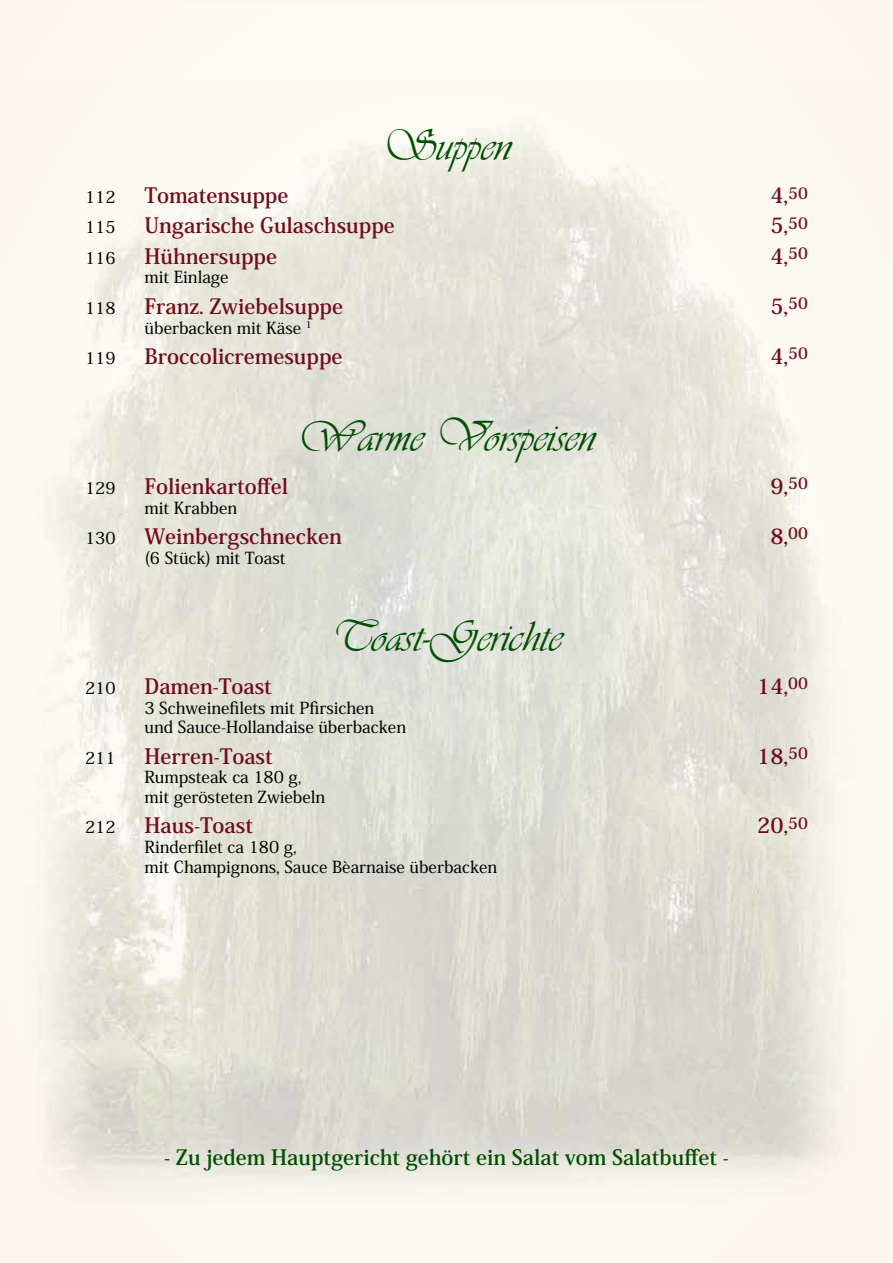
<style>
.page{position:relative;width:893px;height:1263px;background:#fff}
.page>*{position:absolute;margin:0;border:0;box-sizing:border-box;transform-origin:0 0}
.t1{font:45px "Vivaldi D";color:#005000}
.t2{font:700 21px "Koz Min Pro";color:#710c1a}
.t3{font:700 21px "Koz Min Pro";color:#005000}
.t4{font:500 16.5px/19.8px "Koz Min Pro";color:#000}
</style>
<div class="page">
<div style="left:0;top:2px;width:893px;height:1261px;background:#fcf8f2"></div>
<img style="left:48px;top:136px;width:788px;height:1050px">
<h1 class="t1" style="left:382px;top:119px;width:131px">Suppen</h1>
<p class="t4" style="left:85px;top:187px;width:32px">112</p>
<p class="t2" style="left:145px;top:180px;width:145px">Tomatensuppe</p>
<p class="t2" style="left:770px;top:180px;width:39px">4,<sup>50</sup></p>
<p class="t4" style="left:85px;top:217px;width:32px">115</p>
<p class="t2" style="left:145px;top:210px;width:252px">Ungarische Gulaschsuppe</p>
<p class="t2" style="left:770px;top:210px;width:39px">5,<sup>50</sup></p>
<p class="t4" style="left:85px;top:247px;width:32px">116</p>
<p class="t2" style="left:145px;top:241px;width:134px">Hühnersuppe</p>
<p class="t2" style="left:770px;top:241px;width:39px">4,<sup>50</sup></p>
<p class="t4" style="left:145px;top:267px;width:86px">mit Einlage</p>
<p class="t4" style="left:85px;top:297px;width:32px">118</p>
<p class="t2" style="left:145px;top:291px;width:200px">Franz. Zwiebelsuppe</p>
<p class="t2" style="left:770px;top:291px;width:39px">5,<sup>50</sup></p>
<p class="t4" style="left:145px;top:317px;width:169px">überbacken mit Käse <sup>1</sup></p>
<p class="t4" style="left:85px;top:347px;width:32px">119</p>
<p class="t2" style="left:145px;top:341px;width:199px">Broccolicremesuppe</p>
<p class="t2" style="left:770px;top:341px;width:39px">4,<sup>50</sup></p>
<h1 class="t1" style="left:298px;top:410px;width:299px">Warme Vorspeisen</h1>
<p class="t4" style="left:85px;top:477px;width:32px">129</p>
<p class="t2" style="left:145px;top:471px;width:145px">Folienkartoffel</p>
<p class="t2" style="left:770px;top:471px;width:39px">9,<sup>50</sup></p>
<p class="t4" style="left:145px;top:497px;width:94px">mit Krabben</p>
<p class="t4" style="left:85px;top:527px;width:32px">130</p>
<p class="t2" style="left:145px;top:521px;width:199px">Weinbergschnecken</p>
<p class="t2" style="left:770px;top:521px;width:39px">8,<sup>00</sup></p>
<p class="t4" style="left:145px;top:547px;width:142px">(6 Stück) mit Toast</p>
<h1 class="t1" style="left:331px;top:610px;width:232px">Toast-Gerichte</h1>
<p class="t4" style="left:85px;top:677px;width:32px">210</p>
<p class="t2" style="left:145px;top:671px;width:129px">Damen-Toast</p>
<p class="t2" style="left:757px;top:671px;width:52px">14,<sup>00</sup></p>
<p class="t4" style="left:145px;top:697px;width:263px">3 Schweinefilets mit Pfirsichen und Sauce-Hollandaise überbacken</p>
<p class="t4" style="left:85px;top:747px;width:32px">211</p>
<p class="t2" style="left:145px;top:741px;width:130px">Herren-Toast</p>
<p class="t2" style="left:757px;top:741px;width:52px">18,<sup>50</sup></p>
<p class="t4" style="left:145px;top:767px;width:182px">Rumpsteak ca 180 g, mit gerösteten Zwiebeln</p>
<p class="t4" style="left:85px;top:817px;width:32px">212</p>
<p class="t2" style="left:145px;top:810px;width:110px">Haus-Toast</p>
<p class="t2" style="left:757px;top:810px;width:52px">20,<sup>50</sup></p>
<p class="t4" style="left:145px;top:837px;width:354px">Rinderfilet ca 180 g,<br>mit Champignons, Sauce Bèarnaise überbacken</p>
<p class="t3" style="left:164px;top:1142px;width:566px">- Zu jedem Hauptgericht gehört ein Salat vom Salatbuffet -</p>
</div>
